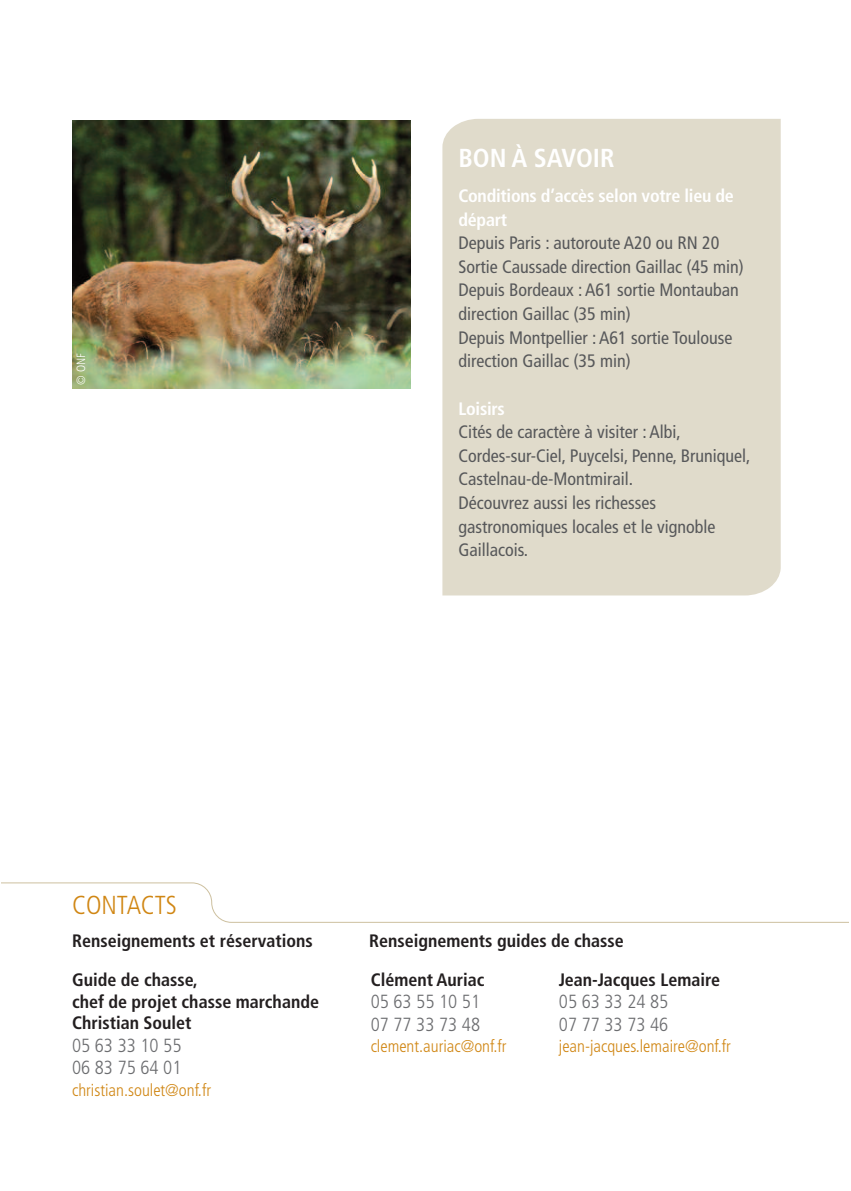
<style>
.page{position:relative;width:851px;height:1191px;background:#fff}
.page>*{position:absolute;margin:0;border:0;box-sizing:border-box;transform-origin:0 0}
.t1{font:700 condensed 26px "Frutiger LT Std";color:#fff}
.t2{font:300 condensed 26px "Frutiger LT Std";color:#d08613}
.t3{font:300 condensed 19px/22.8px "Frutiger LT Std";color:#6c6d70}
.t4{font:condensed 18px/23.6px "Frutiger LT Std";color:#57585a}
.t5{font:700 condensed 18px/21.6px "Frutiger";color:#231f20}
.t6{font:700 condensed 18px/23.6px "Frutiger LT Std";letter-spacing:-.015em;color:#fff}
.t7{font:300 condensed 17px "Frutiger";color:#d08613}
.t8{font:300 condensed 12px "Frutiger";color:#fff}
</style>
<div class="page">
<svg style="left:2px;top:882px;width:846px;height:41px"></svg>
<div style="left:442px;top:119px;width:338px;height:476px;background:#e0dbcb"></div>
<img style="left:72px;top:120px;width:338px;height:269px">
<p class="t8" style="left:76px;top:385px;width:33px;rotate:-90deg">© ONF</p>
<h1 class="t2" style="left:72px;top:894px;width:106px">CONTACTS</h1>
<h1 class="t1" style="left:458px;top:148px;width:158px">BON À SAVOIR</h1>
<p class="t6" style="left:458px;top:185px;width:277px">Conditions d’accès selon votre lieu de départ</p>
<p class="t4" style="left:458px;top:233px;width:287px">Depuis Paris : autoroute A20 ou RN 20<br>Sortie Caussade direction Gaillac (45 min)<br>Depuis Bordeaux : A61 sortie Montauban direction Gaillac (35 min)<br>Depuis Montpellier : A61 sortie Toulouse direction Gaillac (35 min)</p>
<p class="t6" style="left:458px;top:398px;width:48px">Loisirs</p>
<p class="t4" style="left:458px;top:421px;width:293px">Cités de caractère à visiter : Albi,<br>Cordes-sur-Ciel, Puycelsi, Penne, Bruniquel,<br>Castelnau-de-Montmirail.<br>Découvrez aussi les richesses gastronomiques locales et le vignoble<br>Gaillacois.</p>
<p class="t5" style="left:72px;top:931px;width:242px">Renseignements et réservations</p>
<p class="t5" style="left:369px;top:931px;width:256px">Renseignements guides de chasse</p>
<p class="t5" style="left:72px;top:970px;width:248px">Guide de chasse,<br>chef de projet chasse marchande<br>Christian Soulet</p>
<p class="t3" style="left:72px;top:1035px;width:111px">05 63 33 10 55<br>06 83 75 64 01</p>
<p class="t7" style="left:72px;top:1083px;width:140px">christian.soulet@onf.fr</p>
<p class="t5" style="left:370px;top:970px;width:115px">Clément Auriac</p>
<p class="t3" style="left:370px;top:992px;width:111px">05 63 55 10 51<br>07 77 33 73 48</p>
<p class="t7" style="left:370px;top:1039px;width:137px">clement.auriac@onf.fr</p>
<p class="t5" style="left:559px;top:970px;width:163px">Jean-Jacques Lemaire</p>
<p class="t3" style="left:559px;top:992px;width:111px">05 63 33 24 85<br>07 77 33 73 46</p>
<p class="t7" style="left:559px;top:1039px;width:174px">jean-jacques.lemaire@onf.fr</p>
</div>
